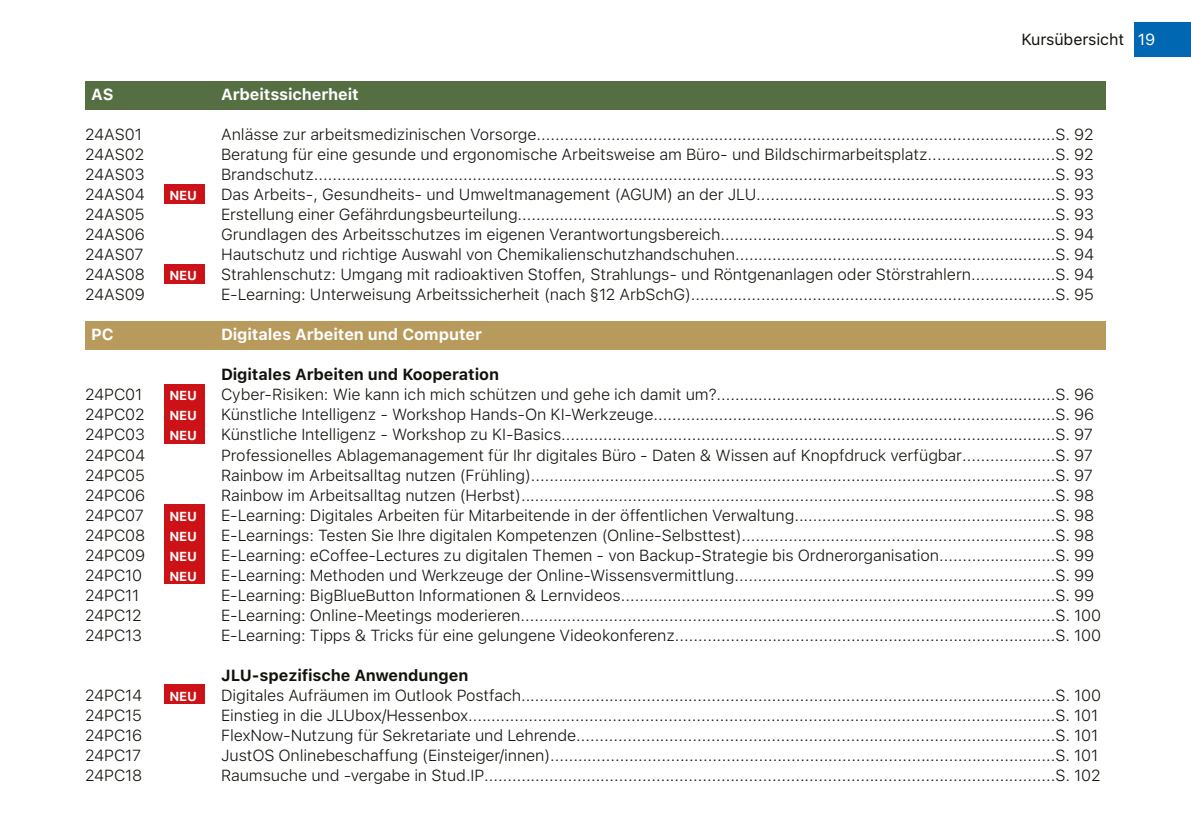
<style>
.page{position:relative;width:1191px;height:840px;background:#fff}
.page>*{position:absolute;margin:0;border:0;box-sizing:border-box;transform-origin:0 0}
.t1{font:300 16px "SF Pro Text";letter-spacing:-.01em;color:#12120d}
.t2{font:700 16px "SF Pro Text";letter-spacing:-.005em;color:#12120d}
.t3{font:700 16px "SF Pro Text";letter-spacing:-.005em;color:#fff}
.t4{font:16px "SF Pro Text";letter-spacing:-.01em;color:#12120d}
.t5{font:700 13px "SF Pro Text";letter-spacing:-.01em;color:#fff}
.s1{color:#fff}
</style>
<div class="page">
<div style="left:1134px;top:23px;width:57px;height:34px;background:#0068b3"></div>
<div style="left:85px;top:321px;width:1021px;height:28px;background:#b89a5c"></div>
<div style="left:85px;top:81px;width:1021px;height:28px;background:#566f42"></div>
<div style="left:164px;top:184px;width:40px;height:19px;background:#cc1216"></div>
<div style="left:164px;top:264px;width:40px;height:19px;background:#cc1216"></div>
<div style="left:164px;top:384px;width:40px;height:19px;background:#cc1216"></div>
<div style="left:164px;top:404px;width:40px;height:19px;background:#cc1216"></div>
<div style="left:164px;top:424px;width:40px;height:19px;background:#cc1216"></div>
<div style="left:164px;top:504px;width:40px;height:19px;background:#cc1216"></div>
<div style="left:164px;top:524px;width:40px;height:19px;background:#cc1216"></div>
<div style="left:164px;top:544px;width:40px;height:19px;background:#cc1216"></div>
<div style="left:164px;top:564px;width:40px;height:19px;background:#cc1216"></div>
<div style="left:164px;top:684px;width:40px;height:19px;background:#cc1216"></div>
<p class="t4" style="left:1021px;top:29px;width:135px">Kursübersicht <span class="s1">19</span></p>
<p class="t3" style="left:91px;top:85px;width:24px">AS</p>
<p class="t3" style="left:221px;top:85px;width:139px">Arbeitssicherheit</p>
<p class="t1" style="left:85px;top:125px;width:58px">24AS01</p>
<p class="t1" style="left:221px;top:125px;width:874px">Anlässe zur arbeitsmedizinischen Vorsorge...............................................................................................................S. 92</p>
<p class="t1" style="left:85px;top:145px;width:61px">24AS02</p>
<p class="t1" style="left:221px;top:145px;width:874px">Beratung für eine gesunde und ergonomische Arbeitsweise am Büro‑ und Bildschirmarbeitsplatz...........................S. 92</p>
<p class="t1" style="left:85px;top:165px;width:61px">24AS03</p>
<p class="t1" style="left:221px;top:165px;width:874px">Brandschutz...............................................................................................................................................................S. 93</p>
<p class="t1" style="left:85px;top:185px;width:62px">24AS04</p>
<p class="t1" style="left:221px;top:185px;width:874px">Das Arbeits‑, Gesundheits‑ und Umweltmanagement (AGUM) an der JLU................................................................S. 93</p>
<p class="t5" style="left:169px;top:188px;width:29px">NEU</p>
<p class="t1" style="left:85px;top:205px;width:61px">24AS05</p>
<p class="t1" style="left:221px;top:205px;width:874px">Erstellung einer Gefährdungsbeurteilung....................................................................................................................S. 93</p>
<p class="t1" style="left:85px;top:225px;width:61px">24AS06</p>
<p class="t1" style="left:221px;top:225px;width:875px">Grundlagen des Arbeitsschutzes im eigenen Verantwortungsbereich........................................................................S. 94</p>
<p class="t1" style="left:85px;top:245px;width:60px">24AS07</p>
<p class="t1" style="left:221px;top:245px;width:875px">Hautschutz und richtige Auswahl von Chemikalienschutzhandschuhen.....................................................................S. 94</p>
<p class="t1" style="left:85px;top:265px;width:61px">24AS08</p>
<p class="t1" style="left:221px;top:265px;width:875px">Strahlenschutz: Umgang mit radioaktiven Stoffen, Strahlungs‑ und Röntgenanlagen oder Störstrahlern..................S. 94</p>
<p class="t5" style="left:169px;top:268px;width:29px">NEU</p>
<p class="t1" style="left:85px;top:285px;width:61px">24AS09</p>
<p class="t1" style="left:221px;top:285px;width:874px">E‑Learning: Unterweisung Arbeitssicherheit (nach §12 ArbSchG)..............................................................................S. 95</p>
<p class="t3" style="left:91px;top:325px;width:24px">PC</p>
<p class="t3" style="left:221px;top:325px;width:262px">Digitales Arbeiten und Computer</p>
<p class="t2" style="left:221px;top:365px;width:279px">Digitales Arbeiten und Kooperation</p>
<p class="t1" style="left:85px;top:385px;width:59px">24PC01</p>
<p class="t1" style="left:221px;top:385px;width:874px">Cyber‑Risiken: Wie kann ich mich schützen und gehe ich damit um?.........................................................................S. 96</p>
<p class="t5" style="left:169px;top:388px;width:29px">NEU</p>
<p class="t1" style="left:85px;top:405px;width:61px">24PC02</p>
<p class="t1" style="left:221px;top:405px;width:874px">Künstliche Intelligenz ‑ Workshop Hands‑On KI‑Werkzeuge......................................................................................S. 96</p>
<p class="t5" style="left:169px;top:408px;width:29px">NEU</p>
<p class="t1" style="left:85px;top:425px;width:62px">24PC03</p>
<p class="t1" style="left:221px;top:425px;width:873px">Künstliche Intelligenz ‑ Workshop zu KI‑Basics..........................................................................................................S. 97</p>
<p class="t5" style="left:169px;top:428px;width:29px">NEU</p>
<p class="t1" style="left:85px;top:445px;width:62px">24PC04</p>
<p class="t1" style="left:221px;top:445px;width:873px">Professionelles Ablagemanagement für Ihr digitales Büro ‑ Daten &amp; Wissen auf Knopfdruck verfügbar....................S. 97</p>
<p class="t1" style="left:85px;top:465px;width:61px">24PC05</p>
<p class="t1" style="left:221px;top:465px;width:873px">Rainbow im Arbeitsalltag nutzen (Frühling).................................................................................................................S. 97</p>
<p class="t1" style="left:85px;top:485px;width:62px">24PC06</p>
<p class="t1" style="left:221px;top:485px;width:874px">Rainbow im Arbeitsalltag nutzen (Herbst)...................................................................................................................S. 98</p>
<p class="t1" style="left:85px;top:505px;width:60px">24PC07</p>
<p class="t1" style="left:221px;top:505px;width:874px">E‑Learning: Digitales Arbeiten für Mitarbeitende in der öffentlichen Verwaltung........................................................S. 98</p>
<p class="t5" style="left:169px;top:508px;width:29px">NEU</p>
<p class="t1" style="left:85px;top:525px;width:62px">24PC08</p>
<p class="t1" style="left:221px;top:525px;width:874px">E‑Learnings: Testen Sie Ihre digitalen Kompetenzen (Online‑Selbsttest)...................................................................S. 98</p>
<p class="t5" style="left:169px;top:528px;width:29px">NEU</p>
<p class="t1" style="left:85px;top:545px;width:62px">24PC09</p>
<p class="t1" style="left:221px;top:545px;width:874px">E‑Learning: eCoffee‑Lectures zu digitalen Themen ‑ von Backup‑Strategie bis Ordnerorganisation.........................S. 99</p>
<p class="t5" style="left:169px;top:548px;width:29px">NEU</p>
<p class="t1" style="left:85px;top:565px;width:59px">24PC10</p>
<p class="t1" style="left:221px;top:565px;width:874px">E‑Learning: Methoden und Werkzeuge der Online‑Wissensvermittlung.....................................................................S. 99</p>
<p class="t5" style="left:169px;top:568px;width:29px">NEU</p>
<p class="t1" style="left:85px;top:585px;width:56px">24PC11</p>
<p class="t1" style="left:221px;top:585px;width:874px">E‑Learning: BigBlueButton Informationen &amp; Lernvideos.............................................................................................S. 99</p>
<p class="t1" style="left:85px;top:605px;width:58px">24PC12</p>
<p class="t1" style="left:221px;top:605px;width:881px">E‑Learning: Online‑Meetings moderieren...................................................................................................................S. 100</p>
<p class="t1" style="left:85px;top:625px;width:58px">24PC13</p>
<p class="t1" style="left:221px;top:625px;width:881px">E‑Learning: Tipps &amp; Tricks für eine gelungene Videokonferenz..................................................................................S. 100</p>
<p class="t2" style="left:221px;top:665px;width:249px">JLU‑spezifische Anwendungen</p>
<p class="t1" style="left:85px;top:685px;width:59px">24PC14</p>
<p class="t1" style="left:221px;top:685px;width:881px">Digitales Aufräumen im Outlook Postfach...................................................................................................................S. 100</p>
<p class="t5" style="left:169px;top:688px;width:29px">NEU</p>
<p class="t1" style="left:85px;top:705px;width:58px">24PC15</p>
<p class="t1" style="left:221px;top:705px;width:878px">Einstieg in die JLUbox/Hessenbox..............................................................................................................................S. 101</p>
<p class="t1" style="left:85px;top:725px;width:59px">24PC16</p>
<p class="t1" style="left:221px;top:725px;width:878px">FlexNow‑Nutzung für Sekretariate und Lehrende.......................................................................................................S. 101</p>
<p class="t1" style="left:85px;top:745px;width:58px">24PC17</p>
<p class="t1" style="left:221px;top:745px;width:878px">JustOS Onlinebeschaffung (Einsteiger/innen).............................................................................................................S. 101</p>
<p class="t1" style="left:85px;top:765px;width:59px">24PC18</p>
<p class="t1" style="left:221px;top:765px;width:881px">Raumsuche und ‑vergabe in Stud.IP...........................................................................................................................S. 102</p>
</div>
